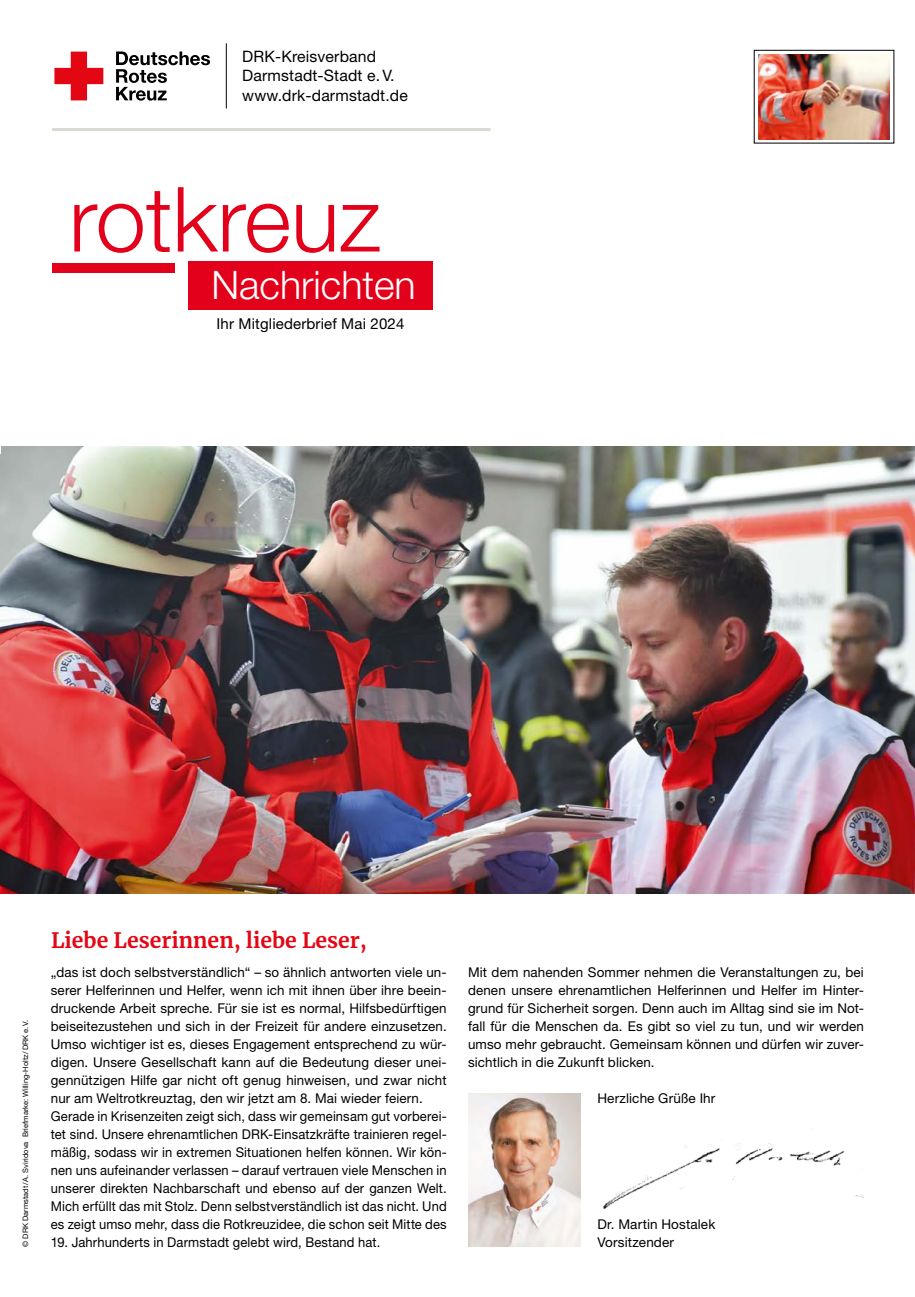
<style>
.page{position:relative;width:915px;height:1297px;background:#fff}
.page>*{position:absolute;margin:0;border:0;box-sizing:border-box;transform-origin:0 0}
.t1{font:300 90px "Helvetica Neue LT Std";color:#e2001a}
.t2{font:300 39.3px "Helvetica Neue LT Pro";color:#fff}
.t3{font:700 21px "Merriweather";color:#e30613}
.t4{font:15.75px "Helvetica Neue LT Pro";letter-spacing:.01em;color:#000}
.t5{font:15px "Helvetica Neue LT Pro";letter-spacing:.01em;color:#000}
.MGB_Copy{font:13.5px/18px "Helvetica Neue LT Pro";letter-spacing:.01em;color:#000;text-align:justify}
.MGB_Copy-2{font:13.5px/18px "Helvetica Neue LT Pro";letter-spacing:.01em;color:#000;text-align:justify;scale:.96 1}
.MGB_Fotocredits{font:7.5px "Helvetica Neue LT Pro";color:#000}
</style>
<div class="page">
<img style="left:0;top:446px;width:914px;height:447px">
<svg style="left:54px;top:52px;width:49px;height:48px"></svg>
<svg style="left:116px;top:52px;width:94px;height:49px"></svg>
<hr style="left:52px;top:128px;width:438px;height:3px;background:#dad9d3">
<hr style="left:226px;top:43px;width:1px;height:65px;background:#000">
<div style="left:188px;top:261px;width:244px;height:49px;background:#e2001a"></div>
<div style="left:52px;top:263px;width:122px;height:9px;background:#e2001a"></div>
<div style="left:753px;top:50px;width:140px;height:93px;border:1px solid #000"></div>
<img style="left:603px;top:1143px;width:260px;height:67px">
<img style="left:468px;top:1093px;width:112px;height:154px">
<img style="left:758px;top:54px;width:131px;height:85px">
<p class="t4" style="left:242px;top:47px;width:135px">DRK-Kreisverband</p>
<p class="t4" style="left:242px;top:66px;width:154px">Darmstadt-Stadt e.V.</p>
<p class="t4" style="left:242px;top:85px;width:167px">www.drk-darmstadt.de</p>
<p class="t1" style="left:69px;top:164px;width:313px">rotkreuz</p>
<p class="t2" style="left:211px;top:261px;width:206px">Nachrichten</p>
<p class="t5" style="left:216px;top:314px;width:189px">Ihr Mitgliederbrief Mai 2024</p>
<p class="MGB_Fotocredits" style="left:21px;top:1247px;width:228px;rotate:-90deg">© DRK Darmstadt/A. Sviridova Briefmarke: Willing-Holtz /DRK e.V.</p>
<p class="t3" style="left:51px;top:925px;width:317px">Liebe Leserinnen, liebe Leser,</p>
<p class="MGB_Copy" style="left:51px;top:962px;width:397px">„das ist doch selbstverständlich“ – so ähnlich antworten viele un&shy;serer Helferinnen und Helfer, wenn ich mit ihnen über ihre beein&shy;druckende Arbeit spreche. Für sie ist es normal, Hilfsbedürftigen beiseitezustehen und sich in der Freizeit für andere einzusetzen.<br>Umso wichtiger ist es, dieses Engagement entsprechend zu wür&shy;digen. Unsere Gesellschaft kann auf die Bedeutung dieser unei&shy;gennützigen Hilfe gar nicht oft genug hinweisen, und zwar nicht nur am Weltrotkreuztag, den wir jetzt am 8. Mai wieder feiern.</p>
<p class="MGB_Copy-2" style="left:51px;top:1106px;width:414px">Gerade in Krisenzeiten zeigt sich, dass wir gemeinsam gut vorberei&shy;tet sind. Unsere ehrenamtlichen DRK-Einsatzkräfte trainieren regel&shy;mäßig, sodass wir in extremen Situationen helfen können. Wir kön&shy;nen uns aufeinander verlassen – darauf vertrauen viele Menschen in unserer direkten Nachbarschaft und ebenso auf der ganzen Welt.<br>Mich erfüllt das mit Stolz. Denn selbstverständlich ist das nicht. Und es zeigt umso mehr, dass die Rotkreuzidee, die schon seit Mitte des</p>
<p class="MGB_Copy-2" style="left:51px;top:1232px;width:344px">19. Jahrhunderts in Darmstadt gelebt wird, Bestand hat.</p>
<p class="MGB_Copy" style="left:468px;top:962px;width:397px">Mit dem nahenden Sommer nehmen die Veranstaltungen zu, bei denen unsere ehrenamtlichen Helferinnen und Helfer im Hinter&shy;grund für Sicherheit sorgen. Denn auch im Alltag sind sie im Not&shy;fall für die Menschen da. Es gibt so viel zu tun, und wir werden umso mehr gebraucht. Gemeinsam können und dürfen wir zuver&shy;sichtlich in die Zukunft blicken.</p>
<p class="MGB_Copy" style="left:597px;top:1088px;width:119px">Herzliche Grüße Ihr</p>
<p class="MGB_Copy" style="left:597px;top:1214px;width:119px">Dr. Martin Hostalek</p>
<p class="MGB_Copy" style="left:597px;top:1232px;width:78px">Vorsitzender</p>
</div>
